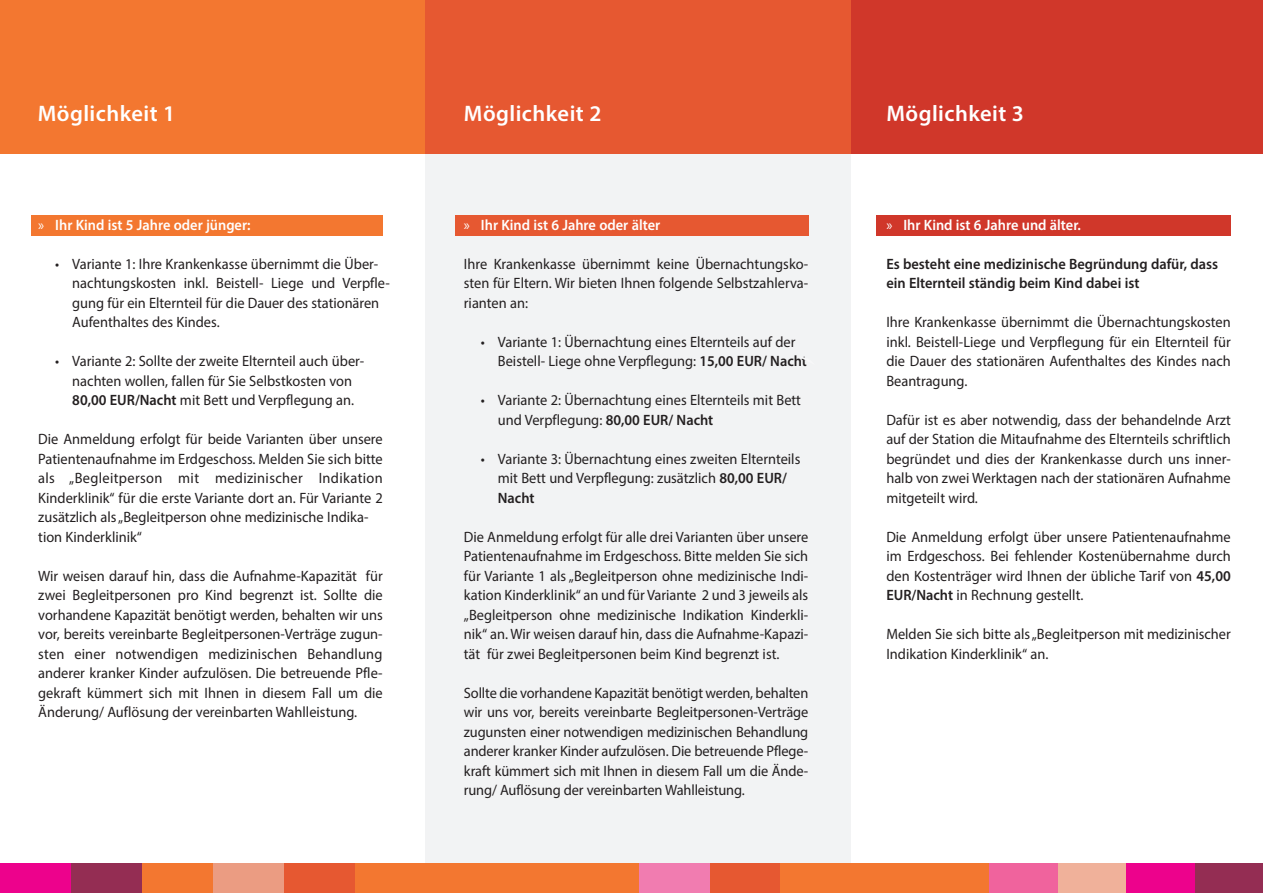
<style>
.page{position:relative;width:1263px;height:893px;background:#fff}
.page>*{position:absolute;margin:0;border:0;box-sizing:border-box;transform-origin:0 0}
.t1{font:600 22.5px "Myriad Pro";letter-spacing:.02em;color:#fff}
.t2{font:15px/19.5px "Myriad Pro";color:#231f20;text-align:justify;scale:.96 1}
.t3{font:600 15px/19.5px "Myriad Pro";color:#231f20;scale:.96 1}
.t4{font:600 15px "Myriad Pro";color:#fff;scale:.96 1}
.s1{font-weight:400}
.s2{font-weight:600}
</style>
<div class="page">
<div style="left:31px;top:215px;width:352px;height:21px;background:#f37730"></div>
<div style="left:425px;top:21px;width:425px;height:872px;background:#f2f3f4"></div>
<div style="left:455px;top:215px;width:353px;height:21px;background:#e65831"></div>
<div style="left:876px;top:215px;width:355px;height:21px;background:#d0372a"></div>
<div style="left:0;top:0;width:425px;height:153px;background:#f37730"></div>
<div style="left:850px;top:0;width:413px;height:153px;background:#d0372a"></div>
<div style="left:425px;top:0;width:425px;height:153px;background:#e65831"></div>
<div style="left:0;top:864px;width:72px;height:29px;background:#ed028c"></div>
<div style="left:639px;top:864px;width:71px;height:29px;background:#f17cb0"></div>
<div style="left:72px;top:864px;width:70px;height:29px;background:#942d53"></div>
<div style="left:710px;top:864px;width:70px;height:29px;background:#e65831"></div>
<div style="left:142px;top:864px;width:71px;height:29px;background:#f37730"></div>
<div style="left:780px;top:864px;width:209px;height:29px;background:#f37730"></div>
<div style="left:213px;top:864px;width:71px;height:29px;background:#eb9c82"></div>
<div style="left:989px;top:864px;width:69px;height:29px;background:#f0639d"></div>
<div style="left:284px;top:864px;width:71px;height:29px;background:#e65831"></div>
<div style="left:1058px;top:864px;width:68px;height:29px;background:#f0b19a"></div>
<div style="left:1126px;top:864px;width:69px;height:29px;background:#ed028c"></div>
<div style="left:1195px;top:864px;width:68px;height:29px;background:#942d53"></div>
<div style="left:355px;top:864px;width:284px;height:29px;background:#f37730"></div>
<h1 class="t1" style="left:38px;top:99px;width:139px">Möglichkeit 1</h1>
<h1 class="t1" style="left:464px;top:99px;width:139px">Möglichkeit 2</h1>
<h1 class="t1" style="left:886px;top:99px;width:139px">Möglichkeit 3</h1>
<p class="t4" style="left:38px;top:215px;width:223px"><span class="s1">»</span> Ihr Kind ist 5 Jahre oder jünger:</p>
<p class="t2" style="left:72px;top:253px;width:332px;text-align:left;text-indent:-17px">• Variante 1: Ihre Krankenkasse übernimmt die Über&shy;nachtungskosten inkl. Beistell- Liege und Verpfle&shy;gung für ein Elternteil für die Dauer des stationären Aufenthaltes des Kindes.</p>
<p class="t2" style="left:55px;top:351px;width:323px;text-align:center">• Variante 2: Sollte der zweite Elternteil auch über&shy;nachten wollen, fallen für Sie Selbstkosten von<br><span class="s2">80,00 EUR/Nacht</span> mit Bett und Verpflegung an.</p>
<p class="t2" style="left:38px;top:429px;width:360px;text-align:left">Die Anmeldung erfolgt für beide Varianten über unsere Patientenaufnahme im Erdgeschoss. Melden Sie sich bitte als „Begleitperson mit medizinischer Indikation Kinderklinik“ für die erste Variante dort an. Für Variante 2 zusätzlich als „Begleitperson ohne medizinische Indika&shy;tion Kinderklinik“</p>
<p class="t2" style="left:38px;top:565px;width:360px">Wir weisen darauf hin, dass die Aufnahme-Kapazität für zwei Begleitpersonen pro Kind begrenzt ist. Sollte die vorhandene Kapazität benötigt werden, behalten wir uns vor, bereits vereinbarte Begleitpersonen-Verträge zugun&shy;sten einer notwendigen medizinischen Behandlung anderer kranker Kinder aufzulösen. Die betreuende Pfle&shy;gekraft kümmert sich mit Ihnen in diesem Fall um die Änderung/ Auflösung der vereinbarten Wahlleistung.</p>
<p class="t4" style="left:464px;top:215px;width:206px"><span class="s1">»</span> Ihr Kind ist 6 Jahre oder älter</p>
<p class="t2" style="left:464px;top:253px;width:360px">Ihre Krankenkasse übernimmt keine Übernachtungsko&shy;sten für Eltern. Wir bieten Ihnen folgende Selbstzahlerva&shy;rianten an:</p>
<p class="t2" style="left:498px;top:331px;width:323px;text-indent:-17px">• Variante 1: Übernachtung eines Elternteils auf der<br>Beistell- Liege ohne Verpflegung: <span class="s2">15,00 EUR/ Nacht</span></p>
<p class="t2" style="left:498px;top:390px;width:317px;text-indent:-17px">• Variante 2: Übernachtung eines Elternteils mit Bett und Verpflegung: <span class="s2">80,00 EUR/ Nacht</span></p>
<p class="t2" style="left:498px;top:448px;width:317px;text-align:left;text-indent:-17px">• Variante 3: Übernachtung eines zweiten Elternteils mit Bett und Verpflegung: zusätzlich <span class="s2">80,00 EUR/<br>Nacht</span></p>
<p class="t2" style="left:464px;top:526px;width:360px">Die Anmeldung erfolgt für alle drei Varianten über unsere Patientenaufnahme im Erdgeschoss. Bitte melden Sie sich für Variante 1 als „Begleitperson ohne medizinische Indi&shy;kation Kinderklinik“ an und für Variante 2 und 3 jeweils als „Begleitperson ohne medizinische Indikation Kinderkli&shy;nik“ an. Wir weisen darauf hin, dass die Aufnahme-Kapazi&shy;tät für zwei Begleitpersonen beim Kind begrenzt ist.</p>
<p class="t2" style="left:464px;top:682px;width:360px">Sollte die vorhandene Kapazität benötigt werden, behalten wir uns vor, bereits vereinbarte Begleitpersonen-Verträge zugunsten einer notwendigen medizinischen Behandlung anderer kranker Kinder aufzulösen. Die betreuende Pflege&shy;kraft kümmert sich mit Ihnen in diesem Fall um die Ände&shy;rung/ Auflösung der vereinbarten Wahlleistung.</p>
<p class="t4" style="left:886px;top:215px;width:204px"><span class="s1">»</span> Ihr Kind ist 6 Jahre und älter.</p>
<p class="t3" style="left:886px;top:253px;width:347px">Es besteht eine medizinische Begründung dafür, dass ein Elternteil ständig beim Kind dabei ist</p>
<p class="t2" style="left:886px;top:312px;width:360px">Ihre Krankenkasse übernimmt die Übernachtungskosten inkl. Beistell-Liege und Verpflegung für ein Elternteil für die Dauer des stationären Aufenthaltes des Kindes nach Beantragung.</p>
<p class="t2" style="left:886px;top:409px;width:360px">Dafür ist es aber notwendig, dass der behandelnde Arzt auf der Station die Mitaufnahme des Elternteils schriftlich begründet und dies der Krankenkasse durch uns inner&shy;halb von zwei Werktagen nach der stationären Aufnahme mitgeteilt wird.</p>
<p class="t2" style="left:886px;top:526px;width:360px">Die Anmeldung erfolgt über unsere Patientenaufnahme im Erdgeschoss. Bei fehlender Kostenübernahme durch den Kostenträger wird Ihnen der übliche Tarif von <span class="s2">45,00<br>EUR/Nacht</span> in Rechnung gestellt.</p>
<p class="t2" style="left:886px;top:624px;width:360px">Melden Sie sich bitte als „Begleitperson mit medizinischer<br>Indikation Kinderklinik“ an.</p>
</div>
